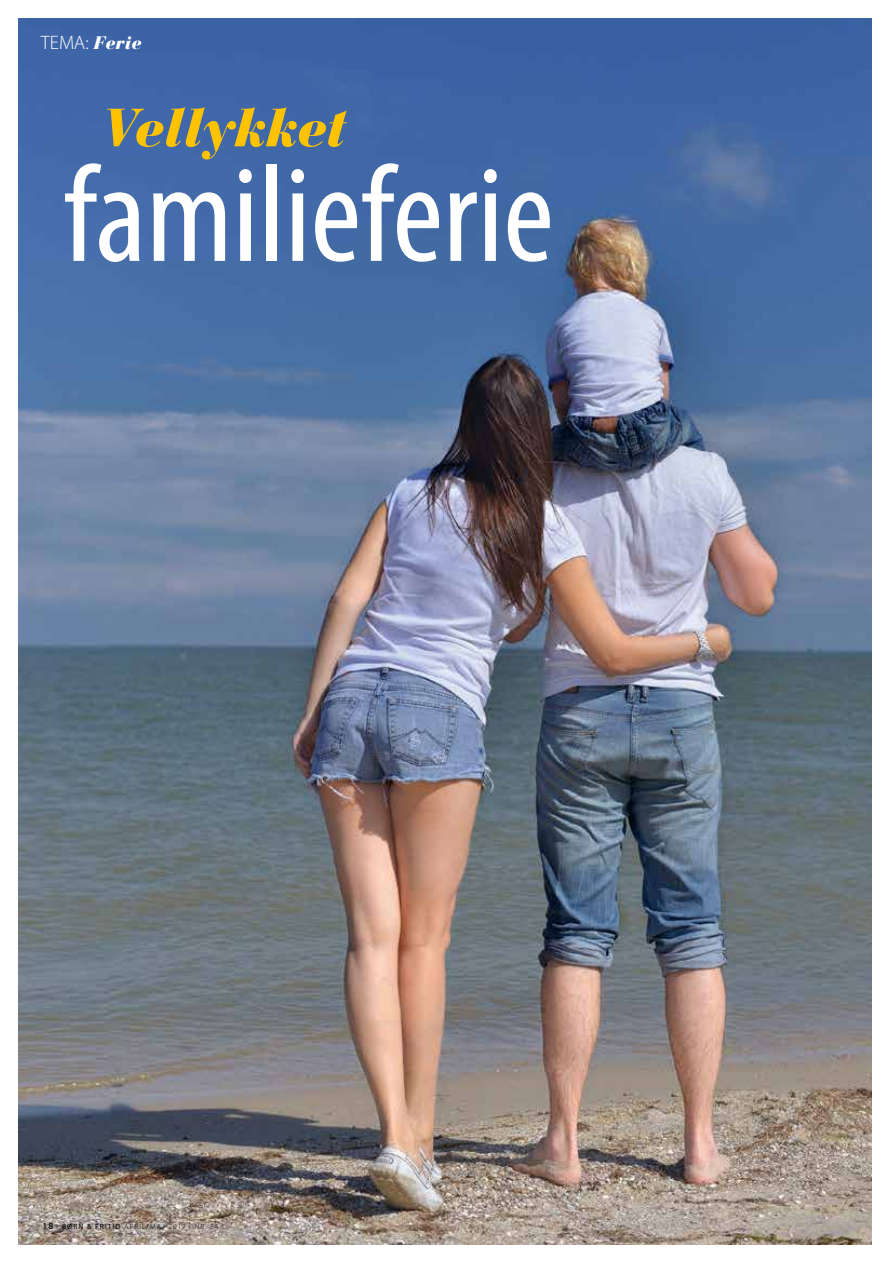
<style>
.page{position:relative;width:893px;height:1263px;background:#fff}
.page>*{position:absolute;margin:0;border:0;box-sizing:border-box;transform-origin:0 0}
.t1{font:condensed 139.35px "Myriad Pro";color:#fff}
.t2{font:italic 900 53.4px "Bauer Bodoni";letter-spacing:-.02em;color:#fdc300}
.t3{font:300 19.5px "Myriad Pro";color:#fff}
.t4{font:300 7.5px "Myriad Pro";letter-spacing:.14em;color:#000}
.s1{font-family:"Bauer Bodoni";font-weight:900;font-style:italic;font-size:18px}
.s2{font-weight:600;font-size:9px}
.s3{font-weight:400}
</style>
<div class="page">
<img style="left:18px;top:18px;width:854px;height:1227px">
<h3 class="t3" style="left:41px;top:30px;width:102px">TEMA: <span class="s1">Ferie</span></h3>
<h2 class="t2" style="left:101px;top:95px;width:247px">Vellykket</h2>
<h1 class="t1" style="left:64px;top:131px;width:492px">familieferie</h1>
<p class="t4" style="left:43px;top:1221px;width:177px"><span class="s2">18</span> · <span class="s3">BØRN &amp; FRITID</span> APRIL/MAJ 2017 · NR. 84</p>
</div>
